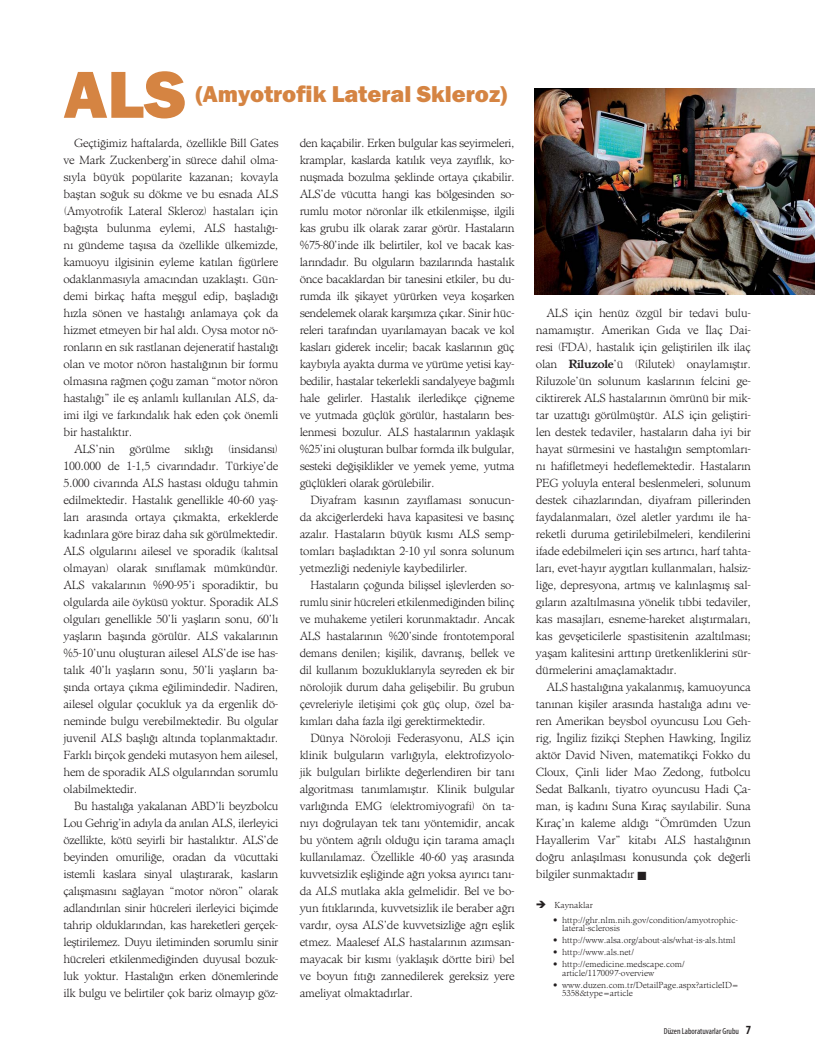
<style>
.page{position:relative;width:815px;height:1063px;background:#fff}
.page>*{position:absolute;margin:0;border:0;box-sizing:border-box;transform-origin:0 0}
.t1{font:800 68.75px "Franklin Gothic";color:#d58442}
.t2{font:800 23.75px "Franklin Gothic";color:#d58442}
.t3{font:11.88px/17px "Admine";letter-spacing:-.02em;color:#231f20;text-align:justify}
.t4{font:8.75px/8.5px "Admine";color:#231f20}
.t5{font:condensed 8.75px "Myriad Pro";color:#231f20}
.s1{font-family:"Administ";font-weight:700}
.s2{font-weight:700;font-size:12.5px}
</style>
<div class="page">
<img style="left:535px;top:88px;width:280px;height:207px">
<h1 class="t1" style="left:64px;top:71px;width:124px">ALS</h1>
<h2 class="t2" style="left:196px;top:86px;width:313px">(Amyotrofik Lateral Skleroz)</h2>
<p class="t3" style="left:63px;top:136px;width:216px;text-indent:11px">Geçtiğimiz haftalarda, özellikle Bill Gates ve Mark Zuckenberg’in sürece dahil olma&shy;sıyla büyük popülarite kazanan; kovayla baştan soğuk su dökme ve bu esnada ALS (Amyotrofik Lateral Skleroz) hastaları için bağışta bulunma eylemi, ALS hastalığı&shy;nı gündeme taşısa da özellikle ülkemizde, kamuoyu ilgisinin eyleme katılan figürlere odaklanmasıyla amacından uzaklaştı. Gün&shy;demi birkaç hafta meşgul edip, başladığı hızla sönen ve hastalığı anlamaya çok da hizmet etmeyen bir hal aldı. Oysa motor nö&shy;ronların en sık rastlanan dejeneratif hastalığı olan ve motor nöron hastalığının bir formu olmasına rağmen çoğu zaman “motor nöron hastalığı” ile eş anlamlı kullanılan ALS, da&shy;imi ilgi ve farkındalık hak eden çok önemli bir hastalıktır.</p>
<p class="t3" style="left:63px;top:442px;width:216px;text-indent:11px">ALS’nin görülme sıklığı (insidansı)<br>100.000 de 1-1,5 civarındadır. Türkiye’de 5.000 civarında ALS hastası olduğu tahmin edilmektedir. Hastalık genellikle 40-60 yaş&shy;ları arasında ortaya çıkmakta, erkeklerde kadınlara göre biraz daha sık görülmektedir.<br>ALS olgularını ailesel ve sporadik (kalıtsal olmayan) olarak sınıflamak mümkündür.<br>ALS vakalarının %90-95’i sporadiktir, bu olgularda aile öyküsü yoktur. Sporadik ALS olguları genellikle 50’li yaşların sonu, 60’lı yaşların başında görülür. ALS vakalarının %5-10’unu oluşturan ailesel ALS’de ise has&shy;talık 40’lı yaşların sonu, 50’li yaşların ba&shy;şında ortaya çıkma eğilimindedir. Nadiren, ailesel olgular çocukluk ya da ergenlik dö&shy;neminde bulgu verebilmektedir. Bu olgular juvenil ALS başlığı altında toplanmaktadır.<br>Farklı birçok gendeki mutasyon hem ailesel, hem de sporadik ALS olgularından sorumlu olabilmektedir.</p>
<p class="t3" style="left:63px;top:799px;width:216px;text-indent:11px">Bu hastalığa yakalanan ABD’li beyzbolcu Lou Gehrig’in adıyla da anılan ALS, ilerleyici özellikte, kötü seyirli bir hastalıktır. ALS’de beyinden omuriliğe, oradan da vücuttaki istemli kaslara sinyal ulaştırarak, kasların çalışmasını sağlayan “motor nöron” olarak adlandırılan sinir hücreleri ilerleyici biçimde tahrip olduklarından, kas hareketleri gerçek&shy;leştirilemez. Duyu iletiminden sorumlu sinir hücreleri etkilenmediğinden duyusal bozuk&shy;luk yoktur. Hastalığın erken dönemlerinde ilk bulgu ve belirtiler çok bariz olmayıp göz-</p>
<p class="t3" style="left:300px;top:136px;width:216px">den kaçabilir. Erken bulgular kas seyirmeleri, kramplar, kaslarda katılık veya zayıflık, ko&shy;nuşmada bozulma şeklinde ortaya çıkabilir.<br>ALS’de vücutta hangi kas bölgesinden so&shy;rumlu motor nöronlar ilk etkilenmişse, ilgili kas grubu ilk olarak zarar görür. Hastaların %75-80’inde ilk belirtiler, kol ve bacak kas&shy;larındadır. Bu olguların bazılarında hastalık önce bacaklardan bir tanesini etkiler, bu du&shy;rumda ilk şikayet yürürken veya koşarken sendelemek olarak karşımıza çıkar. Sinir hüc&shy;releri tarafından uyarılamayan bacak ve kol kasları giderek incelir; bacak kaslarının güç kaybıyla ayakta durma ve yürüme yetisi kay&shy;bedilir, hastalar tekerlekli sandalyeye bağımlı hale gelirler. Hastalık ilerledikçe çiğneme ve yutmada güçlük görülür, hastaların bes&shy;lenmesi bozulur. ALS hastalarının yaklaşık %25’ini oluşturan bulbar formda ilk bulgular, sesteki değişiklikler ve yemek yeme, yutma güçlükleri olarak görülebilir.</p>
<p class="t3" style="left:300px;top:493px;width:216px;text-indent:11px">Diyafram kasının zayıflaması sonucun&shy;da akciğerlerdeki hava kapasitesi ve basınç azalır. Hastaların büyük kısmı ALS semp&shy;tomları başladıktan 2-10 yıl sonra solunum yetmezliği nedeniyle kaybedilirler.</p>
<p class="t3" style="left:300px;top:578px;width:216px;text-indent:11px">Hastaların çoğunda bilişsel işlevlerden so&shy;rumlu sinir hücreleri etkilenmediğinden bilinç ve muhakeme yetileri korunmaktadır. Ancak ALS hastalarının %20’sinde frontotemporal demans denilen; kişilik, davranış, bellek ve dil kullanım bozukluklarıyla seyreden ek bir nörolojik durum daha gelişebilir. Bu grubun çevreleriyle iletişimi çok güç olup, özel ba&shy;kımları daha fazla ilgi gerektirmektedir.</p>
<p class="t3" style="left:300px;top:731px;width:216px;text-indent:11px">Dünya Nöroloji Federasyonu, ALS için klinik bulguların varlığıyla, elektrofizyolo&shy;jik bulguları birlikte değerlendiren bir tanı algoritması tanımlamıştır. Klinik bulgular varlığında EMG (elektromiyografi) ön ta&shy;nıyı doğrulayan tek tanı yöntemidir, ancak bu yöntem ağrılı olduğu için tarama amaçlı kullanılamaz. Özellikle 40-60 yaş arasında kuvvetsizlik eşliğinde ağrı yoksa ayırıcı tanı&shy;da ALS mutlaka akla gelmelidir. Bel ve bo&shy;yun fıtıklarında, kuvvetsizlik ile beraber ağrı vardır, oysa ALS’de kuvvetsizliğe ağrı eşlik etmez. Maalesef ALS hastalarının azımsan&shy;mayacak bir kısmı (yaklaşık dörtte biri) bel ve boyun fıtığı zannedilerek gereksiz yere ameliyat olmaktadırlar.</p>
<p class="t3" style="left:536px;top:306px;width:216px;text-indent:11px">ALS için henüz özgül bir tedavi bulu&shy;namamıştır. Amerikan Gıda ve İlaç Dai&shy;resi (FDA), hastalık için geliştirilen ilk ilaç olan <span class="s1">Riluzole</span>’ü (Rilutek) onaylamıştır.<br>Riluzole’ün solunum kaslarının felcini ge&shy;ciktirerek ALS hastalarının ömrünü bir mik&shy;tar uzattığı görülmüştür. ALS için geliştiri&shy;len destek tedaviler, hastaların daha iyi bir hayat sürmesini ve hastalığın semptomları&shy;nı hafifletmeyi hedeflemektedir. Hastaların PEG yoluyla enteral beslenmeleri, solunum destek cihazlarından, diyafram pillerinden faydalanmaları, özel aletler yardımı ile ha&shy;reketli duruma getirilebilmeleri, kendilerini ifade edebilmeleri için ses artırıcı, harf tahta&shy;ları, evet-hayır aygıtları kullanmaları, halsiz&shy;liğe, depresyona, artmış ve kalınlaşmış sal&shy;gıların azaltılmasına yönelik tıbbi tedaviler, kas masajları, esneme-hareket alıştırmaları, kas gevşeticilerle spastisitenin azaltılması; yaşam kalitesini arttırıp üretkenliklerini sür&shy;dürmelerini amaçlamaktadır.</p>
<p class="t3" style="left:536px;top:680px;width:216px;text-indent:11px">ALS hastalığına yakalanmış, kamuoyunca tanınan kişiler arasında hastalığa adını ve&shy;ren Amerikan beysbol oyuncusu Lou Geh&shy;rig, İngiliz fizikçi Stephen Hawking, İngiliz aktör David Niven, matematikçi Fokko du Cloux, Çinli lider Mao Zedong, futbolcu Sedat Balkanlı, tiyatro oyuncusu Hadi Ça&shy;man, iş kadını Suna Kıraç sayılabilir. Suna Kıraç’ın kaleme aldığı “Ömrümden Uzun Hayallerim Var” kitabı ALS hastalığının doğru anlaşılması konusunda çok değerli bilgiler sunmaktadır ■</p>
<p class="t4" style="left:554px;top:902px;width:40px">Kaynaklar</p>
<p class="t4" style="left:562px;top:916px;width:177px;text-indent:-9px">• http://ghr.nlm.nih.gov/condition/amyotrophic&shy;lateral-sclerosis</p>
<p class="t4" style="left:553px;top:937px;width:184px">• http://www.alsa.org/about-als/what-is-als.html</p>
<p class="t4" style="left:553px;top:949px;width:82px">• http://www.als.net/</p>
<p class="t4" style="left:562px;top:961px;width:124px;text-indent:-9px">• http://emedicine.medscape.com/ article/1170097-overview</p>
<p class="t4" style="left:562px;top:981px;width:178px;text-indent:-9px">• www.duzen.com.tr/DetailPage.aspx?articleID=<br>5358&amp;type=article</p>
<p class="t5" style="left:664px;top:1028px;width:89px">Düzen Laboratuvarlar Grubu <span class="s2">7</span></p>
</div>
